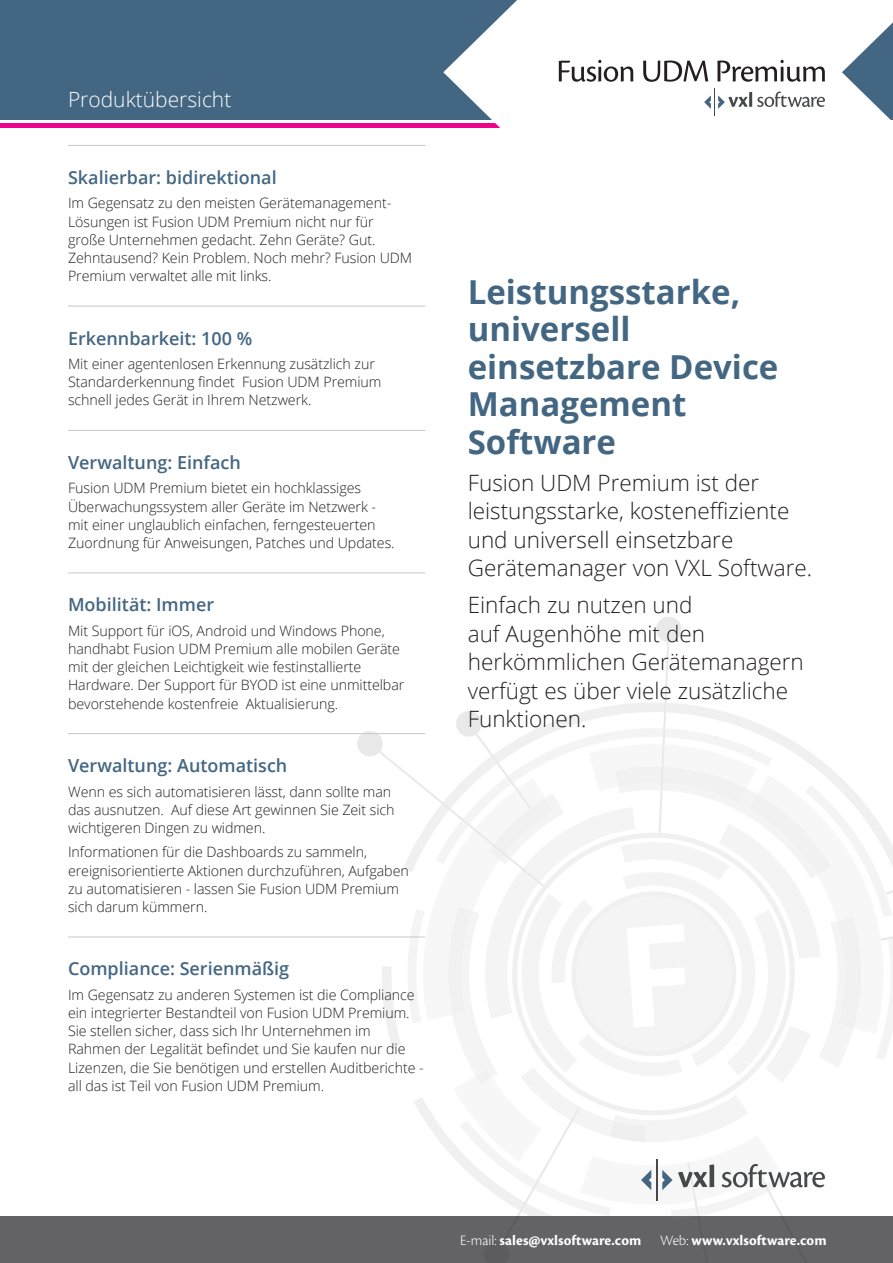
<style>
.page{position:relative;width:893px;height:1263px;background:#fff}
.page>*{position:absolute;margin:0;border:0;box-sizing:border-box;transform-origin:0 0}
.t1{font:700 33px/37.5px "Open Sans";color:#436682}
.t2{font:300 22.5px/28.5px "Open Sans";color:#231f20}
.t3{font:300 21px "Open Sans";color:#fff}
.Paragraph_line{font:600 18px "Open Sans";color:#436682}
.t4{font:700 15px "Cronos Pro";letter-spacing:.005em;color:#fff}
.Body_copy{font:300 14.25px/18.1px "Open Sans";letter-spacing:-.005em;color:#231f20}
.s1{font-weight:300}
</style>
<div class="page">
<div style="left:0;top:1216px;width:893px;height:47px;background:#636366"></div>
<div style="left:0;top:0;width:893px;height:119px;background:#436682"></div>
<div style="left:0;top:123px;width:886px;height:5px;background:#ed028c"></div>
<svg style="left:443px;top:0;width:450px;height:128px;fill:#fff"></svg>
<svg style="left:704px;top:88px;width:121px;height:28px"></svg>
<svg style="left:559px;top:60px;width:74px;height:22px"></svg>
<svg style="left:643px;top:61px;width:65px;height:21px"></svg>
<svg style="left:717px;top:60px;width:108px;height:22px"></svg>
<svg style="left:357px;top:617px;width:536px;height:599px"></svg>
<hr style="left:656px;top:1159px;width:1px;height:42px;background:#46484a">
<hr style="left:68px;top:145px;width:357px;height:1px;background:#c7c8ca">
<hr style="left:68px;top:306px;width:357px;height:1px;background:#c7c8ca">
<hr style="left:68px;top:430px;width:357px;height:1px;background:#c7c8ca">
<hr style="left:68px;top:573px;width:357px;height:1px;background:#c7c8ca">
<hr style="left:68px;top:733px;width:357px;height:1px;background:#c7c8ca">
<hr style="left:68px;top:937px;width:357px;height:1px;background:#c7c8ca">
<h3 class="t3" style="left:68px;top:85px;width:165px">Produktübersicht</h3>
<p class="Paragraph_line" style="left:68px;top:165px;width:210px">Skalierbar: bidirektional</p>
<p class="Body_copy" style="left:68px;top:194px;width:346px">Im Gegensatz zu den meisten Gerätemanagement-Lösungen ist Fusion UDM Premium nicht nur für große Unternehmen gedacht. Zehn Geräte? Gut.<br>Zehntausend? Kein Problem. Noch mehr? Fusion UDM Premium verwaltet alle mit links.</p>
<p class="Paragraph_line" style="left:68px;top:326px;width:186px">Erkennbarkeit: 100 %</p>
<p class="Body_copy" style="left:68px;top:354px;width:315px">Mit einer agentenlosen Erkennung zusätzlich zur<br>Standarderkennung findet Fusion UDM Premium schnell jedes Gerät in Ihrem Netzwerk.</p>
<p class="Paragraph_line" style="left:68px;top:450px;width:174px">Verwaltung: Einfach</p>
<p class="Body_copy" style="left:68px;top:479px;width:328px">Fusion UDM Premium bietet ein hochklassiges Überwachungssystem aller Geräte im Netzwerk - mit einer unglaublich einfachen, ferngesteuerten Zuordnung für Anweisungen, Patches und Updates.</p>
<p class="Paragraph_line" style="left:68px;top:592px;width:148px">Mobilität: Immer</p>
<p class="Body_copy" style="left:68px;top:621px;width:338px">Mit Support für iOS, Android und Windows Phone, handhabt Fusion UDM Premium alle mobilen Geräte mit der gleichen Leichtigkeit wie festinstallierte Hardware. Der Support für BYOD ist eine unmittelbar bevorstehende kostenfreie Aktualisierung.</p>
<p class="Paragraph_line" style="left:68px;top:753px;width:221px">Verwaltung: Automatisch</p>
<p class="Body_copy" style="left:68px;top:782px;width:328px">Wenn es sich automatisieren lässt, dann sollte man das ausnutzen. Auf diese Art gewinnen Sie Zeit sich wichtigeren Dingen zu widmen.</p>
<p class="Body_copy" style="left:68px;top:843px;width:342px">Informationen für die Dashboards zu sammeln, ereignisorientierte Aktionen durchzuführen, Aufgaben zu automatisieren - lassen Sie Fusion UDM Premium sich darum kümmern.</p>
<p class="Paragraph_line" style="left:68px;top:956px;width:223px">Compliance: Serienmäßig</p>
<p class="Body_copy" style="left:68px;top:985px;width:357px">Im Gegensatz zu anderen Systemen ist die Compliance ein integrierter Bestandteil von Fusion UDM Premium.<br>Sie stellen sicher, dass sich Ihr Unternehmen im Rahmen der Legalität befindet und Sie kaufen nur die Lizenzen, die Sie benötigen und erstellen Auditberichte - all das ist Teil von Fusion UDM Premium.</p>
<p class="t1" style="left:468px;top:272px;width:312px">Leistungsstarke, universell einsetzbare Device<br>Management<br>Software</p>
<p class="t2" style="left:468px;top:468px;width:346px">Fusion UDM Premium ist der leistungsstarke, kosteneffiziente und universell einsetzbare<br>Gerätemanager von VXL Software.</p>
<p class="t2" style="left:468px;top:590px;width:338px">Einfach zu nutzen und<br>auf Augenhöhe mit den herkömmlichen Gerätemanagern verfügt es über viele zusätzliche<br>Funktionen.</p>
<p class="t4" style="left:460px;top:1231px;width:368px"><span class="s1">E-mail:</span> sales@vxlsoftware.com <span class="s1">Web:</span> www.vxlsoftware.com</p>
</div>
